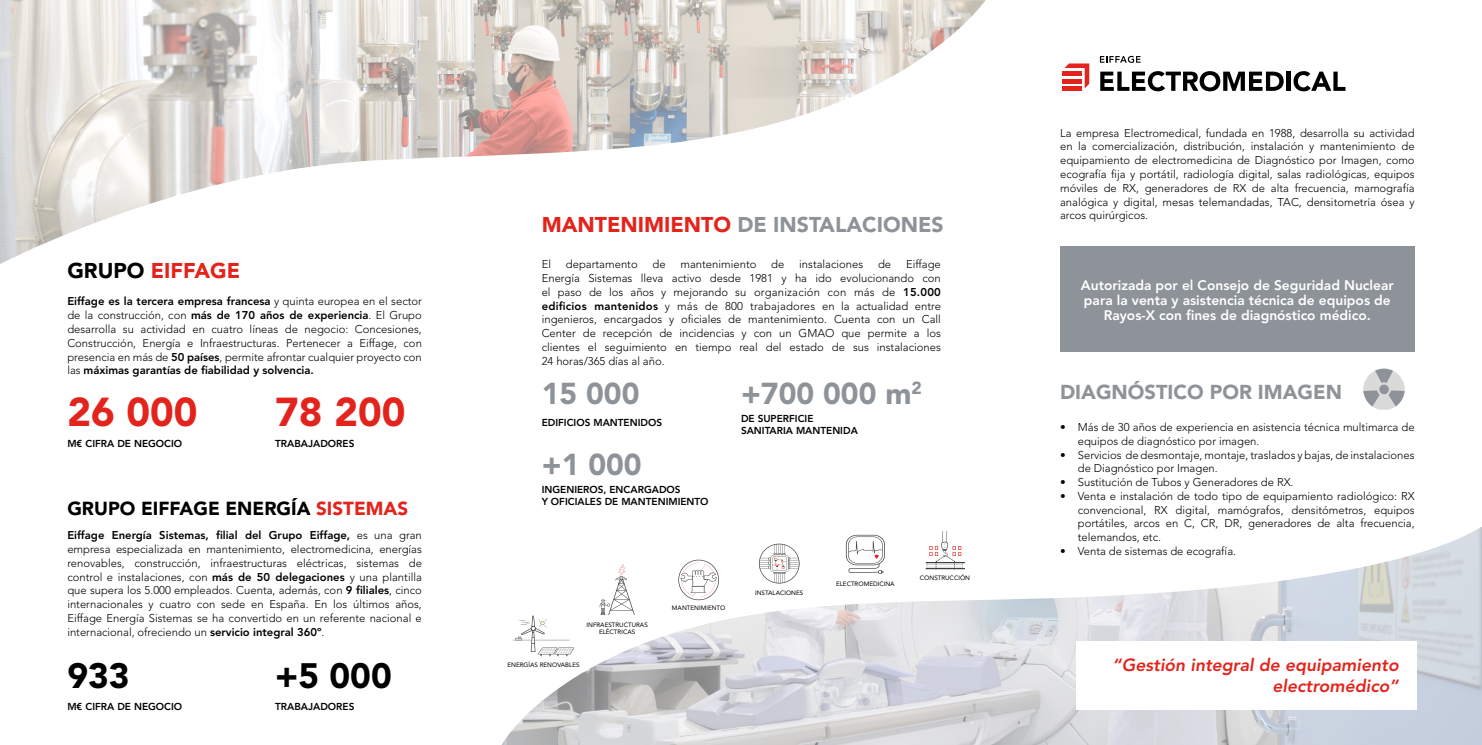
<style>
.page{position:relative;width:1482px;height:745px;background:#fff}
.page>*{position:absolute;margin:0;border:0;box-sizing:border-box;transform-origin:0 0}
.t1{font:900 40px "Avenir LT Std";color:#e2241c}
.t2{font:900 35px "Avenir LT Std";color:#000}
.t3{font:900 30px "Avenir LT Std";color:#8d9399}
.t4{font:900 21.25px "Avenir LT Std";color:#8d9399}
.t5{font:900 21.25px "Avenir LT Std";color:#e2241c}
.t6{font:900 20px "Avenir LT Std";color:#8d9399}
.t7{font:900 18.75px "Avenir LT Std";color:#000}
.t8{font:italic 800 17.5px/21px "Avenir LT Std";color:#e2241c;text-align:right}
.t9{font:800 13.75px/15px "Avenir LT Std";color:#fff;text-align:center}
.t10{font:300 11.25px/13.8px "Avenir LT Std";color:#000;text-align:justify}
.t11{font:800 10px/12px "Avenir LT Std";color:#000}
.t12{font:6.25px/7.5px "Avenir LT Std";color:#000;text-align:center}
.s1{color:#000}
.s2{font-weight:800}
.s3{color:#e2241c}
</style>
<div class="page">
<div style="left:1061px;top:86px;width:20px;height:5px;background:#e2241c"></div>
<div style="left:1061px;top:71px;width:20px;height:5px;background:#e2241c"></div>
<svg style="left:1064px;top:63px;width:25px;height:25px"></svg>
<svg style="left:1099px;top:56px;width:41px;height:7px"></svg>
<svg style="left:1100px;top:71px;width:183px;height:20px"></svg>
<hr style="left:1286px;top:72px;width:4px;height:19px;background:#000">
<svg style="left:1293px;top:71px;width:52px;height:20px"></svg>
<div style="left:1059px;top:247px;width:355px;height:105px;background:#8d9399"></div>
<img style="left:0;top:0;width:986px;height:264px">
<img style="left:502px;top:527px;width:979px;height:217px">
<div style="left:1076px;top:640px;width:340px;height:69px;background:#fff"></div>
<svg style="left:1363px;top:368px;width:41px;height:41px"></svg>
<svg style="left:513px;top:615px;width:61px;height:40px"></svg>
<svg style="left:758px;top:543px;width:41px;height:40px"></svg>
<svg style="left:599px;top:563px;width:35px;height:51px"></svg>
<hr style="left:925px;top:562px;width:39px;height:1px;background:#3f3f3e">
<hr style="left:925px;top:568px;width:39px;height:1px;background:#3f3f3e">
<svg style="left:926px;top:530px;width:37px;height:38px"></svg>
<svg style="left:678px;top:559px;width:41px;height:40px"></svg>
<svg style="left:845px;top:534px;width:39px;height:39px"></svg>
<h3 class="t5" style="left:67px;top:258px;width:174px"><span class="s1">GRUPO</span> EIFFAGE</h3>
<p class="t10" style="left:67px;top:294px;width:356px"><span class="s2">Eiffage es la tercera empresa francesa</span> y quinta europea en el sector de la construcción, con <span class="s2">más de 170 años de experiencia</span>. El Grupo desarrolla su actividad en cuatro líneas de negocio: Concesiones, Construcción, Energía e Infraestructuras. Pertenecer a Eiffage, con presencia en más de <span class="s2">50 países</span>, permite afrontar cualquier proyecto con las <span class="s2">máximas garantías de fiabilidad y solvencia.</span></p>
<h1 class="t1" style="left:67px;top:387px;width:132px">26 000</h1>
<p class="t11" style="left:67px;top:437px;width:116px">M€ CIFRA DE NEGOCIO</p>
<h1 class="t1" style="left:275px;top:387px;width:132px">78 200</h1>
<p class="t11" style="left:275px;top:437px;width:81px">TRABAJADORES</p>
<h3 class="t7" style="left:67px;top:496px;width:342px">GRUPO EIFFAGE ENERGÍA <span class="s3">SISTEMAS</span></h3>
<p class="t10" style="left:67px;top:528px;width:356px"><span class="s2">Eiffage Energía Sistemas, filial del Grupo Eiffage,</span> es una gran empresa especializada en mantenimiento, electromedicina, energías renovables, construcción, infraestructuras eléctricas, sistemas de control e instalaciones, con <span class="s2">más de 50 delegaciones</span> y una plantilla que supera los 5.000 empleados. Cuenta, además, con <span class="s2">9 filiales</span>, cinco internacionales y cuatro con sede en España. En los últimos años, Eiffage Energía Sistemas se ha convertido en un referente nacional e internacional, ofreciendo un <span class="s2">servicio integral 360º</span>.</p>
<h2 class="t2" style="left:67px;top:654px;width:64px">933</h2>
<p class="t11" style="left:67px;top:699px;width:116px">M€ CIFRA DE NEGOCIO</p>
<h2 class="t2" style="left:275px;top:654px;width:118px">+5 000</h2>
<p class="t11" style="left:275px;top:699px;width:81px">TRABAJADORES</p>
<h3 class="t4" style="left:541px;top:211px;width:403px"><span class="s3">MANTENIMIENTO</span> DE INSTALACIONES</h3>
<p class="t10" style="left:541px;top:257px;width:400px;text-indent:364px">Eiffage Energía Sistemas lleva activo desde 1981 y ha ido evolucionando con el paso de los años y mejorando su organización con más de <span class="s2">15.000 edificios mantenidos</span> y más de 800 trabajadores en la actualidad entre ingenieros, encargados y oficiales de mantenimiento. Cuenta con un Call Center de recepción de incidencias y con un GMAO que permite a los clientes el seguimiento en tiempo real del estado de sus instalaciones 24 horas/365 días al año.</p>
<p class="t10" style="left:541px;top:257px;width:11px">El</p>
<p class="t10" style="left:566px;top:257px;width:73px">departamento</p>
<p class="t10" style="left:652px;top:257px;width:15px">de</p>
<p class="t10" style="left:680px;top:257px;width:77px">mantenimiento</p>
<p class="t10" style="left:771px;top:257px;width:15px">de</p>
<p class="t10" style="left:799px;top:257px;width:65px">instalaciones</p>
<p class="t10" style="left:878px;top:257px;width:15px">de</p>
<h3 class="t3" style="left:541px;top:375px;width:99px">15 000</h3>
<p class="t11" style="left:541px;top:416px;width:122px">EDIFICIOS MANTENIDOS</p>
<h3 class="t3" style="left:541px;top:446px;width:101px">+1 000</h3>
<p class="t11" style="left:541px;top:483px;width:168px">INGENIEROS, ENCARGADOS<br>Y OFICIALES DE MANTENIMIENTO</p>
<h3 class="t3" style="left:741px;top:375px;width:182px">+700 000 m<sup>2</sup></h3>
<p class="t11" style="left:741px;top:412px;width:118px">DE SUPERFICIE<br>SANITARIA MANTENIDA</p>
<p class="t12" style="left:586px;top:620px;width:63px">INFRAESTRUCTURAS<br>ELÉCTRICAS</p>
<p class="t12" style="left:507px;top:660px;width:73px">ENERGÍAS RENOVABLES</p>
<p class="t12" style="left:672px;top:604px;width:55px">MANTENIMIENTO</p>
<p class="t12" style="left:755px;top:589px;width:50px">INSTALACIONES</p>
<p class="t12" style="left:836px;top:579px;width:60px">ELECTROMEDICINA</p>
<p class="t12" style="left:919px;top:574px;width:52px">CONSTRUCCIÓN</p>
<p class="t10" style="left:1059px;top:126px;width:356px">La empresa Electromedical, fundada en 1988, desarrolla su actividad en la comercialización, distribución, instalación y mantenimiento de equipamiento de electromedicina de Diagnóstico por Imagen, como ecografía fija y portátil, radiología digital, salas radiológicas, equipos móviles de RX, generadores de RX de alta frecuencia, mamografía analógica y digital, mesas telemandadas, TAC, densitometría ósea y arcos quirúrgicos.</p>
<p class="t9" style="left:1080px;top:277px;width:314px">Autorizada por el Consejo de Seguridad Nuclear para la venta y asistencia técnica de equipos de<br>Rayos-X con fines de diagnóstico médico.</p>
<h3 class="t6" style="left:1059px;top:380px;width:283px">DIAGNÓSTICO POR IMAGEN</h3>
<p class="t10" style="left:1077px;top:420px;width:338px;text-indent:-18px">• Más de 30 años de experiencia en asistencia técnica multimarca de equipos de diagnóstico por imagen.</p>
<p class="t10" style="left:1077px;top:447px;width:338px;text-indent:-18px">• Servicios de desmontaje, montaje, traslados y bajas, de instalaciones de Diagnóstico por Imagen.</p>
<p class="t10" style="left:1059px;top:475px;width:235px">• Sustitución de Tubos y Generadores de RX.</p>
<p class="t10" style="left:1077px;top:489px;width:338px;text-indent:-18px">• Venta e instalación de todo tipo de equipamiento radiológico: RX convencional, RX digital, mamógrafos, densitómetros, equipos portátiles, arcos en C, CR, DR, generadores de alta frecuencia, telemandos, etc.</p>
<p class="t10" style="left:1059px;top:544px;width:177px">• Venta de sistemas de ecografía.</p>
<h3 class="t8" style="left:1112px;top:654px;width:287px">“Gestión integral de equipamiento electromédico”</h3>
</div>
